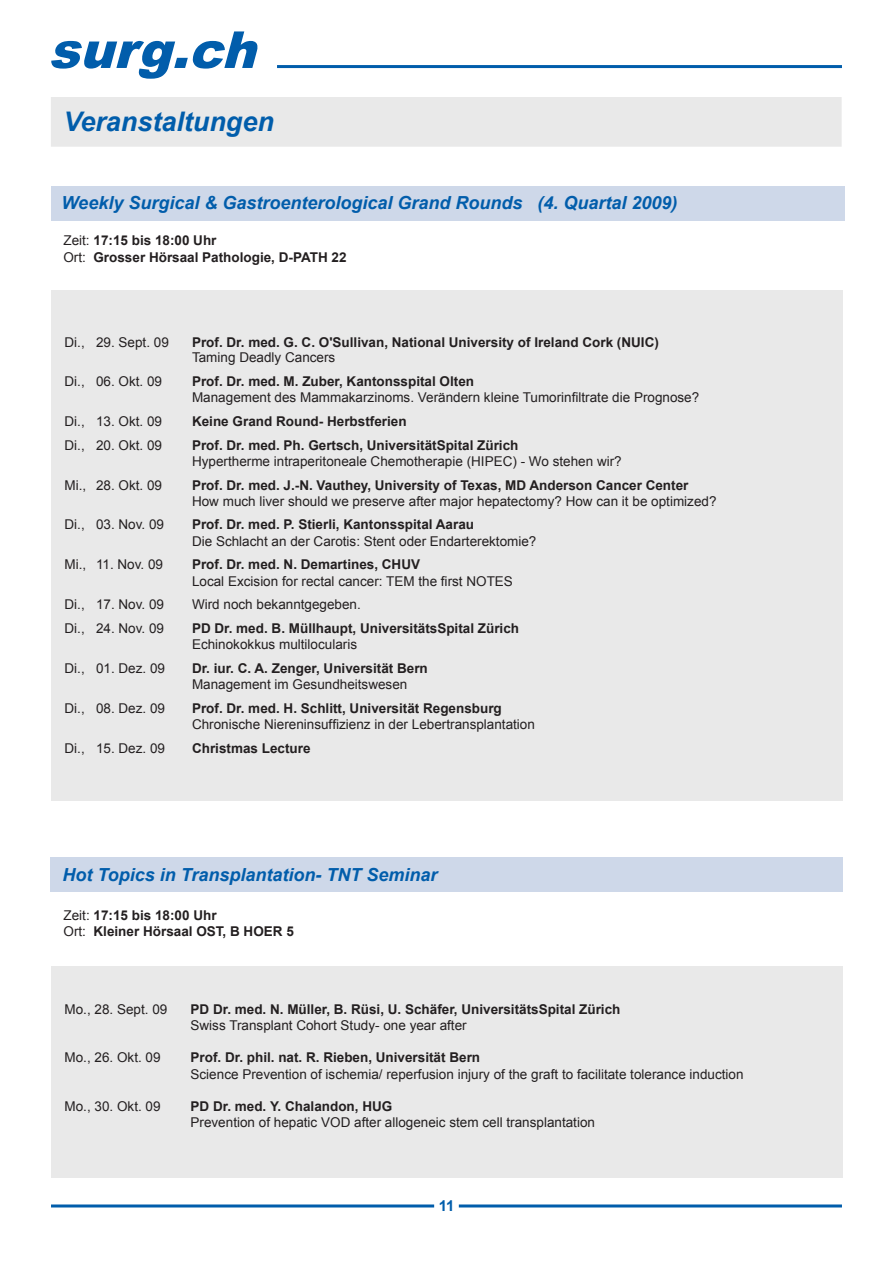
<style>
.page{position:relative;width:893px;height:1263px;background:#fff}
.page>*{position:absolute;margin:0;border:0;box-sizing:border-box;transform-origin:0 0}
.t1{font:italic 900 51px "Arial";color:#015dab}
.t2{font:italic 700 27px "Arial";color:#015dab}
.t3{font:italic 700 18px "Arial";color:#015dab}
.t4{font:700 15px "Arial";color:#015dab}
.t5{font:13.5px "Arial";color:#231f20}
.t6{font:700 13.5px/16.2px "Arial";color:#231f20}
.s1{font-weight:400}
</style>
<div class="page">
<hr style="left:277px;top:65px;width:565px;height:3px;background:#015dab">
<hr style="left:51px;top:1204px;width:383px;height:3px;background:#015dab">
<hr style="left:459px;top:1204px;width:383px;height:3px;background:#015dab">
<div style="left:51px;top:966px;width:792px;height:211px;background:#e9e9e9"></div>
<div style="left:51px;top:290px;width:792px;height:511px;background:#e9e9e9"></div>
<div style="left:51px;top:186px;width:794px;height:35px;background:#ced8e9"></div>
<div style="left:51px;top:857px;width:792px;height:34px;background:#ced8e9"></div>
<div style="left:52px;top:98px;width:789px;height:48px;background:#e9e9e9"></div>
<h1 class="t1" style="left:48px;top:13px;width:228px">surg.ch</h1>
<h2 class="t2" style="left:63px;top:104px;width:212px">Veranstaltungen</h2>
<h3 class="t3" style="left:62px;top:191px;width:617px">Weekly Surgical &amp; Gastroenterological Grand Rounds (4. Quartal 2009)</h3>
<p class="t6" style="left:63px;top:233px;width:285px"><span class="s1">Zeit:</span> 17:15 bis 18:00 Uhr<br><span class="s1">Ort:</span> Grosser Hörsaal Pathologie, D-PATH 22</p>
<p class="t5" style="left:65px;top:334px;width:106px">Di., 29. Sept. 09</p>
<p class="t6" style="left:192px;top:335px;width:468px">Prof. Dr. med. G. C. O'Sullivan, National University of Ireland Cork (NUIC)</p>
<p class="t5" style="left:192px;top:349px;width:145px">Taming Deadly Cancers</p>
<p class="t5" style="left:65px;top:372px;width:99px">Di., 06. Okt. 09</p>
<p class="t6" style="left:192px;top:374px;width:284px">Prof. Dr. med. M. Zuber, Kantonsspital Olten</p>
<p class="t5" style="left:192px;top:389px;width:509px">Management des Mammakarzinoms. Verändern kleine Tumorinfiltrate die Prognose?</p>
<p class="t5" style="left:65px;top:412px;width:99px">Di., 13. Okt. 09</p>
<p class="t6" style="left:192px;top:414px;width:216px">Keine Grand Round- Herbstferien</p>
<p class="t5" style="left:65px;top:436px;width:99px">Di., 20. Okt. 09</p>
<p class="t6" style="left:192px;top:437px;width:328px">Prof. Dr. med. Ph. Gertsch, UniversitätSpital Zürich</p>
<p class="t5" style="left:192px;top:452px;width:431px">Hypertherme intraperitoneale Chemotherapie (HIPEC) - Wo stehen wir?</p>
<p class="t5" style="left:65px;top:476px;width:99px">Mi., 28. Okt. 09</p>
<p class="t6" style="left:192px;top:477px;width:498px">Prof. Dr. med. J.-N. Vauthey, University of Texas, MD Anderson Cancer Center</p>
<p class="t5" style="left:192px;top:492px;width:526px">How much liver should we preserve after major hepatectomy? How can it be optimized?</p>
<p class="t5" style="left:65px;top:516px;width:101px">Di., 03. Nov. 09</p>
<p class="t6" style="left:192px;top:517px;width:284px">Prof. Dr. med. P. Stierli, Kantonsspital Aarau</p>
<p class="t5" style="left:192px;top:532px;width:346px">Die Schlacht an der Carotis: Stent oder Endarterektomie?</p>
<p class="t5" style="left:65px;top:556px;width:100px">Mi., 11. Nov. 09</p>
<p class="t6" style="left:192px;top:557px;width:230px">Prof. Dr. med. N. Demartines, CHUV</p>
<p class="t5" style="left:192px;top:572px;width:322px">Local Excision for rectal cancer: TEM the first NOTES</p>
<p class="t5" style="left:65px;top:596px;width:101px">Di., 17. Nov. 09</p>
<p class="t5" style="left:192px;top:596px;width:170px">Wird noch bekanntgegeben.</p>
<p class="t5" style="left:65px;top:619px;width:101px">Di., 24. Nov. 09</p>
<p class="t6" style="left:192px;top:621px;width:329px">PD Dr. med. B. Müllhaupt, UniversitätsSpital Zürich</p>
<p class="t5" style="left:192px;top:636px;width:167px">Echinokokkus multilocularis</p>
<p class="t5" style="left:65px;top:659px;width:102px">Di., 01. Dez. 09</p>
<p class="t6" style="left:192px;top:660px;width:237px">Dr. iur. C. A. Zenger, Universität Bern</p>
<p class="t5" style="left:192px;top:675px;width:217px">Management im Gesundheitswesen</p>
<p class="t5" style="left:65px;top:699px;width:102px">Di., 08. Dez. 09</p>
<p class="t6" style="left:192px;top:700px;width:311px">Prof. Dr. med. H. Schlitt, Universität Regensburg</p>
<p class="t5" style="left:192px;top:715px;width:344px">Chronische Niereninsuffizienz in der Lebertransplantation</p>
<p class="t5" style="left:65px;top:739px;width:102px">Di., 15. Dez. 09</p>
<p class="t6" style="left:192px;top:740px;width:120px">Christmas Lecture</p>
<h3 class="t3" style="left:63px;top:862px;width:377px">Hot Topics in Transplantation- TNT Seminar</h3>
<p class="t6" style="left:64px;top:908px;width:232px"><span class="s1">Zeit:</span> 17:15 bis 18:00 Uhr<br><span class="s1">Ort:</span> Kleiner Hörsaal OST, B HOER 5</p>
<p class="t5" style="left:65px;top:1000px;width:104px">Mo., 28. Sept. 09</p>
<p class="t6" style="left:191px;top:1001px;width:431px">PD Dr. med. N. Müller, B. Rüsi, U. Schäfer, UniversitätsSpital Zürich</p>
<p class="t5" style="left:191px;top:1016px;width:278px">Swiss Transplant Cohort Study- one year after</p>
<p class="t5" style="left:65px;top:1049px;width:98px">Mo., 26. Okt. 09</p>
<p class="t6" style="left:191px;top:1050px;width:291px">Prof. Dr. phil. nat. R. Rieben, Universität Bern</p>
<p class="t5" style="left:191px;top:1065px;width:555px">Science Prevention of ischemia/ reperfusion injury of the graft to facilitate tolerance induction</p>
<p class="t5" style="left:65px;top:1097px;width:98px">Mo., 30. Okt. 09</p>
<p class="t6" style="left:191px;top:1098px;width:203px">PD Dr. med. Y. Chalandon, HUG</p>
<p class="t5" style="left:191px;top:1113px;width:406px">Prevention of hepatic VOD after allogeneic stem cell transplantation</p>
<p class="t4" style="left:439px;top:1196px;width:17px">11</p>
</div>
